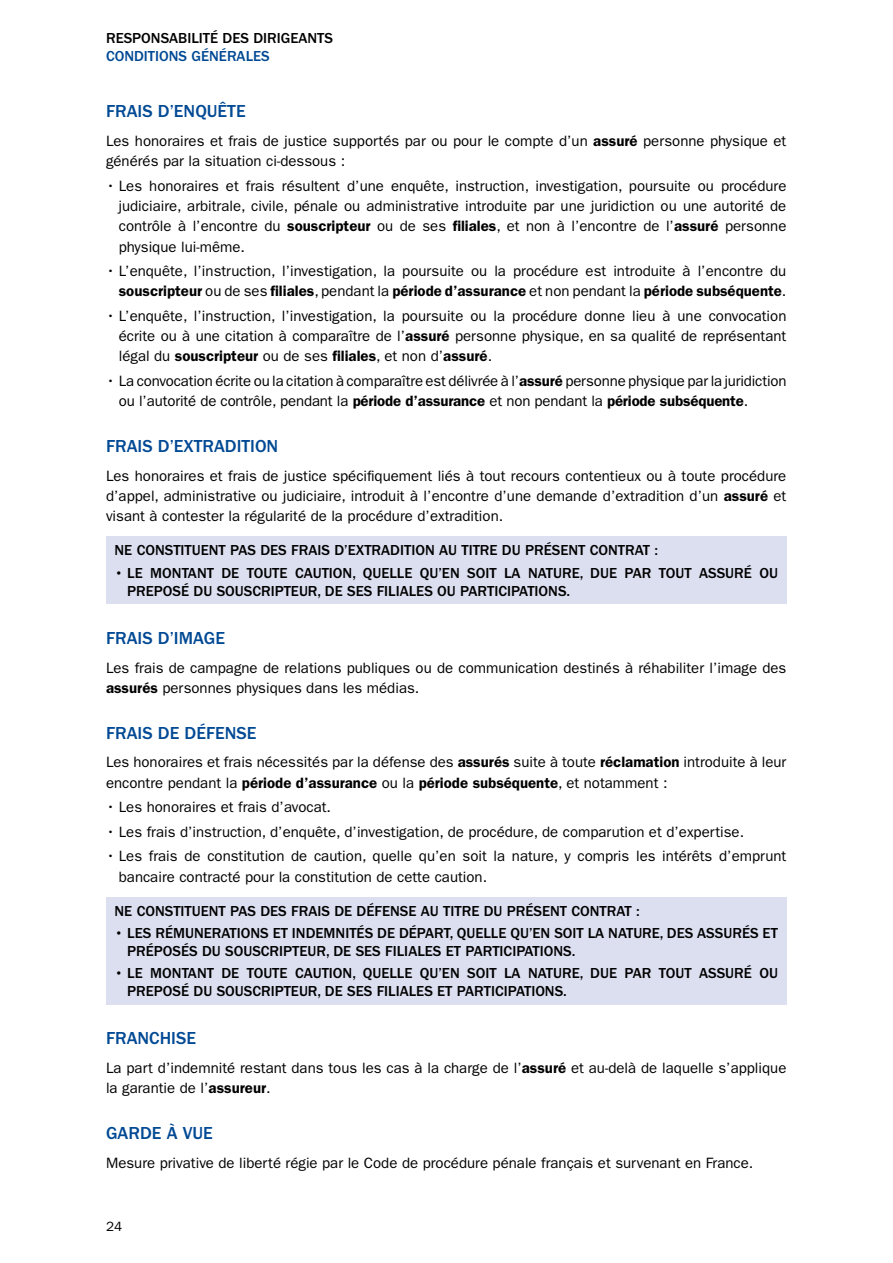
<style>
.page{position:relative;width:893px;height:1263px;background:#fff}
.page>*{position:absolute;margin:0;border:0;box-sizing:border-box;transform-origin:0 0}
.t1{font:500 18px "ITC Franklin Gothic Std";color:#004994}
.t2{font:15px/20.2px "ITC Franklin Gothic Std";color:#000}
.t3{font:500 15px/18px "ITC Franklin Gothic Std";color:#000}
.t4{font:500 15px "ITC Franklin Gothic Std";color:#004994}
.t5{font:13.5px "ITC Franklin Gothic Std";color:#000}
.s1{font-weight:600}
</style>
<div class="page">
<div style="left:106px;top:536px;width:680px;height:68px;background:#dcdff0"></div>
<div style="left:106px;top:897px;width:680px;height:108px;background:#dcdff0"></div>
<p class="t3" style="left:106px;top:29px;width:229px">RESPONSABILITÉ DES DIRIGEANTS</p>
<p class="t4" style="left:106px;top:48px;width:165px">CONDITIONS GÉNÉRALES</p>
<p class="t1" style="left:106px;top:101px;width:141px">FRAIS D’ENQUÊTE</p>
<p class="t2" style="left:106px;top:131px;width:682px">Les honoraires et frais de justice supportés par ou pour le compte d’un <span class="s1">assuré</span> personne physique et générés par la situation ci-dessous :</p>
<p class="t2" style="left:119px;top:176px;width:669px;text-align:justify;text-indent:-13px">• Les honoraires et frais résultent d’une enquête, instruction, investigation, poursuite ou procédure judiciaire, arbitrale, civile, pénale ou administrative introduite par une juridiction ou une autorité de contrôle à l’encontre du <span class="s1">souscripteur</span> ou de ses <span class="s1">filiales</span>, et non à l’encontre de l’<span class="s1">assuré</span> personne physique lui-même.</p>
<p class="t2" style="left:106px;top:261px;width:682px;text-align:right">• L’enquête, l’instruction, l’investigation, la poursuite ou la procédure est introduite à l’encontre du <span class="s1">souscripteur</span> ou de ses <span class="s1">filiales</span>, pendant la <span class="s1">période d’assurance</span> et non pendant la <span class="s1">période subséquente</span>.</p>
<p class="t2" style="left:119px;top:306px;width:669px;text-align:justify;text-indent:-13px">• L’enquête, l’instruction, l’investigation, la poursuite ou la procédure donne lieu à une convocation écrite ou à une citation à comparaître de l’<span class="s1">assuré</span> personne physique, en sa qualité de représentant légal du <span class="s1">souscripteur</span> ou de ses <span class="s1">filiales</span>, et non d’<span class="s1">assuré</span>.</p>
<p class="t2" style="left:119px;top:371px;width:669px;text-indent:-13px">• La convocation écrite ou la citation à comparaître est délivrée à l’<span class="s1">assuré</span> personne physique par la juridiction ou l’autorité de contrôle, pendant la <span class="s1">période d’assurance</span> et non pendant la <span class="s1">période subséquente</span>.</p>
<p class="t1" style="left:106px;top:436px;width:174px">FRAIS D’EXTRADITION</p>
<p class="t2" style="left:106px;top:466px;width:682px;text-align:justify">Les honoraires et frais de justice spécifiquement liés à tout recours contentieux ou à toute procédure d’appel, administrative ou judiciaire, introduit à l’encontre d’une demande d’extradition d’un <span class="s1">assuré</span> et visant à contester la régularité de la procédure d’extradition.</p>
<p class="t3" style="left:115px;top:541px;width:545px">NE CONSTITUENT PAS DES FRAIS D’EXTRADITION AU TITRE DU PRÉSENT CONTRAT :</p>
<p class="t3" style="left:127px;top:564px;width:652px;text-indent:-13px">• LE MONTANT DE TOUTE CAUTION, QUELLE QU’EN SOIT LA NATURE, DUE PAR TOUT ASSURÉ OU<br>PREPOSÉ DU SOUSCRIPTEUR, DE SES FILIALES OU PARTICIPATIONS.</p>
<p class="t1" style="left:106px;top:628px;width:120px">FRAIS D’IMAGE</p>
<p class="t2" style="left:106px;top:657px;width:682px">Les frais de campagne de relations publiques ou de communication destinés à réhabiliter l’image des <span class="s1">assurés</span> personnes physiques dans les médias.</p>
<p class="t1" style="left:106px;top:723px;width:152px">FRAIS DE DÉFENSE</p>
<p class="t2" style="left:106px;top:752px;width:682px">Les honoraires et frais nécessités par la défense des <span class="s1">assurés</span> suite à toute <span class="s1">réclamation</span> introduite à leur encontre pendant la <span class="s1">période d’assurance</span> ou la <span class="s1">période subséquente</span>, et notamment :</p>
<p class="t2" style="left:106px;top:797px;width:227px">• Les honoraires et frais d’avocat.</p>
<p class="t2" style="left:106px;top:822px;width:640px">• Les frais d’instruction, d’enquête, d’investigation, de procédure, de comparution et d’expertise.</p>
<p class="t2" style="left:119px;top:846px;width:669px;text-indent:-13px">• Les frais de constitution de caution, quelle qu’en soit la nature, y compris les intérêts d’emprunt bancaire contracté pour la constitution de cette caution.</p>
<p class="t3" style="left:115px;top:902px;width:527px">NE CONSTITUENT PAS DES FRAIS DE DÉFENSE AU TITRE DU PRÉSENT CONTRAT :</p>
<p class="t3" style="left:127px;top:924px;width:652px;text-indent:-13px">• LES RÉMUNERATIONS ET INDEMNITÉS DE DÉPART, QUELLE QU’EN SOIT LA NATURE, DES ASSURÉS ET<br>PRÉPOSÉS DU SOUSCRIPTEUR, DE SES FILIALES ET PARTICIPATIONS.</p>
<p class="t3" style="left:127px;top:964px;width:652px;text-indent:-13px">• LE MONTANT DE TOUTE CAUTION, QUELLE QU’EN SOIT LA NATURE, DUE PAR TOUT ASSURÉ OU<br>PREPOSÉ DU SOUSCRIPTEUR, DE SES FILIALES ET PARTICIPATIONS.</p>
<p class="t1" style="left:106px;top:1028px;width:91px">FRANCHISE</p>
<p class="t2" style="left:106px;top:1058px;width:682px">La part d’indemnité restant dans tous les cas à la charge de l’<span class="s1">assuré</span> et au-delà de laquelle s’applique la garantie de l’<span class="s1">assureur</span>.</p>
<p class="t1" style="left:106px;top:1123px;width:108px">GARDE À VUE</p>
<p class="t2" style="left:106px;top:1153px;width:649px">Mesure privative de liberté régie par le Code de procédure pénale français et survenant en France.</p>
<p class="t5" style="left:106px;top:1218px;width:18px">24</p>
</div>
